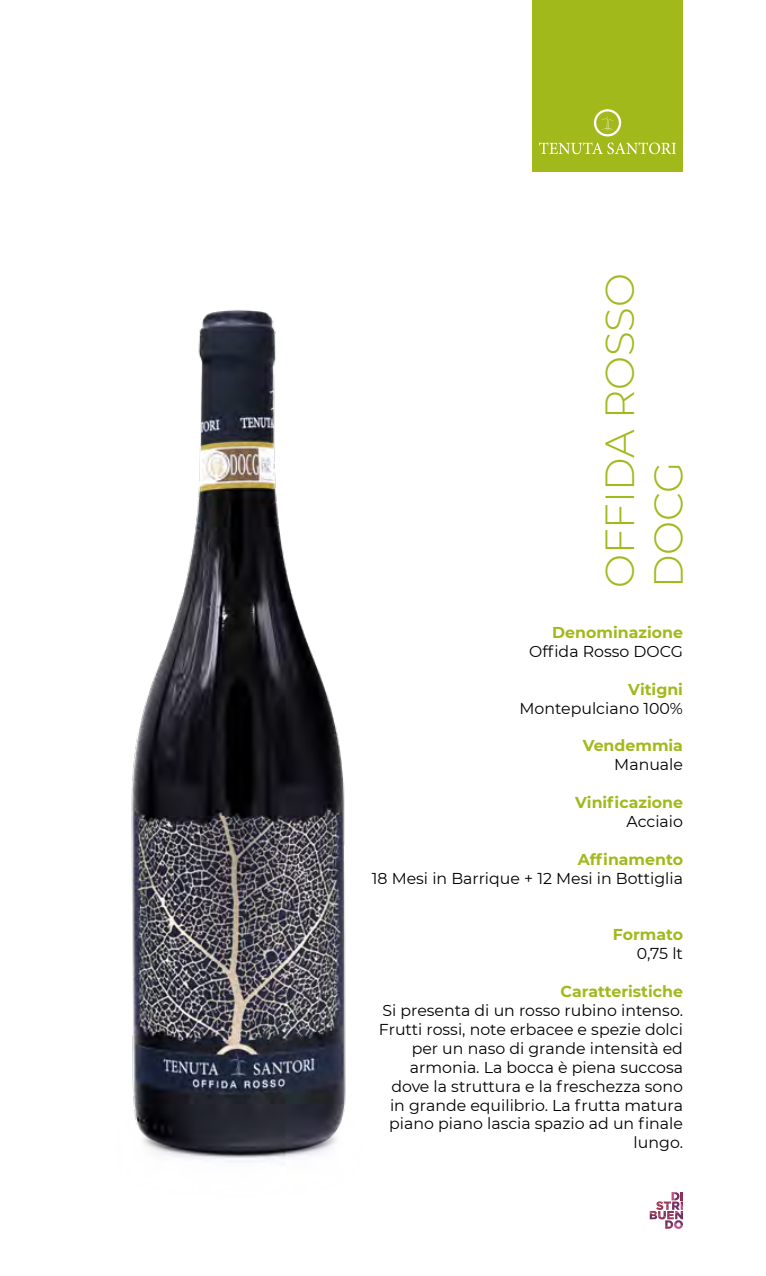
<style>
.page{position:relative;width:766px;height:1276px;background:#fff}
.page>*{position:absolute;margin:0;border:0;box-sizing:border-box;transform-origin:0 0}
.t1{font:300 40.5px/48.6px "Montserrat";color:#a2b91c}
.t2{font:15.75px/18.9px "Montserrat";color:#000;text-align:right}
.t3{font:700 15.75px "Montserrat";color:#a2b91c}
</style>
<div class="page">
<img style="left:131px;top:310px;width:552px;height:888px">
<div style="left:532px;top:0;width:150px;height:171px;background:#a2b91c"></div>
<svg style="left:649px;top:1192px;width:33px;height:36px"></svg>
<svg style="left:539px;top:142px;width:136px;height:12px"></svg>
<svg style="left:593px;top:109px;width:28px;height:27px"></svg>
<h1 class="t1" style="left:594px;top:588px;width:317px;rotate:-90deg">OFFIDA ROSSO<br>DOCG</h1>
<p class="t3" style="left:552px;top:621px;width:132px">Denominazione</p>
<p class="t2" style="left:529px;top:641px;width:155px">Offida Rosso DOCG</p>
<p class="t3" style="left:628px;top:677px;width:56px">Vitigni</p>
<p class="t2" style="left:519px;top:698px;width:165px">Montepulciano 100%</p>
<p class="t3" style="left:582px;top:734px;width:102px">Vendemmia</p>
<p class="t2" style="left:614px;top:754px;width:70px">Manuale</p>
<p class="t3" style="left:575px;top:791px;width:109px">Vinificazione</p>
<p class="t2" style="left:626px;top:811px;width:58px">Acciaio</p>
<p class="t3" style="left:577px;top:848px;width:107px">Affinamento</p>
<p class="t2" style="left:372px;top:868px;width:312px">18 Mesi in Barrique + 12 Mesi in Bottiglia</p>
<p class="t3" style="left:612px;top:923px;width:72px">Formato</p>
<p class="t2" style="left:636px;top:943px;width:48px">0,75 lt</p>
<p class="t3" style="left:560px;top:980px;width:124px">Caratteristiche</p>
<p class="t2" style="left:379px;top:1000px;width:305px">Si presenta di un rosso rubino intenso.<br>Frutti rossi, note erbacee e spezie dolci per un naso di grande intensità ed armonia. La bocca è piena succosa dove la struttura e la freschezza sono in grande equilibrio. La frutta matura piano piano lascia spazio ad un finale lungo.</p>
</div>
